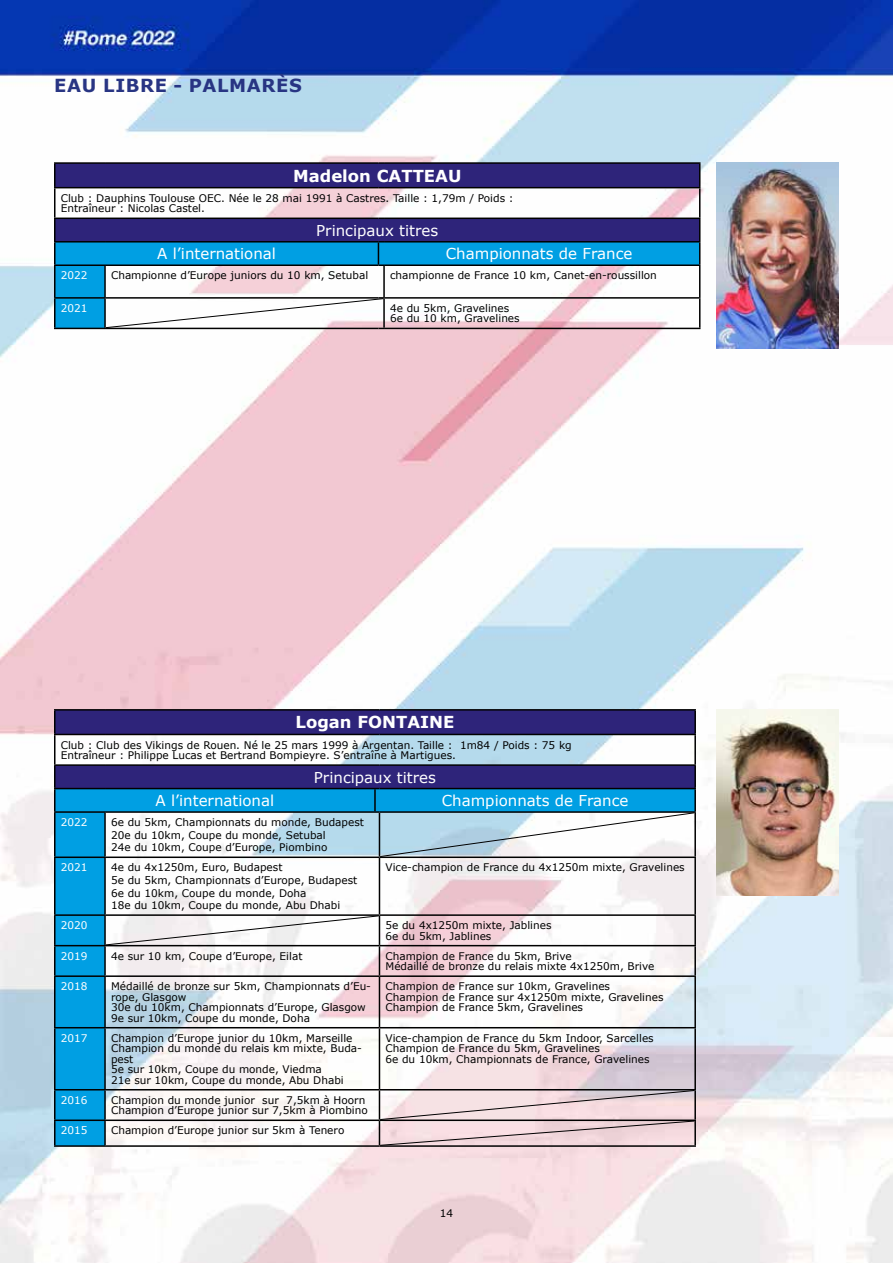
<style>
.page{position:relative;width:893px;height:1263px;background:#fff}
.page>*{position:absolute;margin:0;border:0;box-sizing:border-box;transform-origin:0 0}
.t1{font:700 18px "Verdana";letter-spacing:.035em;color:#283583}
.t2{font:700 16.5px "Verdana";color:#fff}
.t3{font:15px "Verdana";color:#fff}
.t4{font:10.5px/10.5px "Verdana";color:#000}
.t5{font:10.5px "Verdana";color:#fff}
</style>
<div class="page">
<img style="left:0;top:0;width:893px;height:1263px">
<svg style="left:56px;top:711px;width:638px;height:77px;fill:#2e247a"></svg>
<hr style="left:54px;top:709px;width:51px;height:2px;background:#000">
<hr style="left:54px;top:711px;width:2px;height:23px;background:#000">
<hr style="left:105px;top:709px;width:270px;height:2px;background:#000">
<hr style="left:379px;top:709px;width:317px;height:2px;background:#000">
<hr style="left:694px;top:711px;width:2px;height:23px;background:#000">
<hr style="left:54px;top:734px;width:51px;height:1px;background:#000">
<hr style="left:54px;top:735px;width:2px;height:29px;background:#000">
<hr style="left:105px;top:734px;width:270px;height:1px;background:#000">
<hr style="left:379px;top:734px;width:317px;height:1px;background:#000">
<hr style="left:694px;top:735px;width:2px;height:29px;background:#000">
<hr style="left:54px;top:764px;width:51px;height:2px;background:#000">
<hr style="left:54px;top:766px;width:2px;height:22px;background:#000">
<hr style="left:105px;top:764px;width:270px;height:2px;background:#000">
<hr style="left:379px;top:764px;width:317px;height:2px;background:#000">
<hr style="left:694px;top:766px;width:2px;height:22px;background:#000">
<hr style="left:54px;top:813px;width:2px;height:43px;background:#000">
<hr style="left:694px;top:813px;width:2px;height:43px;background:#000">
<hr style="left:54px;top:858px;width:2px;height:56px;background:#000">
<hr style="left:694px;top:858px;width:2px;height:56px;background:#000">
<hr style="left:54px;top:916px;width:2px;height:29px;background:#000">
<hr style="left:694px;top:916px;width:2px;height:29px;background:#000">
<hr style="left:54px;top:946px;width:2px;height:29px;background:#000">
<hr style="left:694px;top:946px;width:2px;height:29px;background:#000">
<hr style="left:54px;top:975px;width:51px;height:2px;background:#000">
<hr style="left:54px;top:977px;width:2px;height:50px;background:#000">
<hr style="left:379px;top:975px;width:317px;height:2px;background:#000">
<hr style="left:694px;top:977px;width:2px;height:50px;background:#000">
<hr style="left:54px;top:1027px;width:51px;height:1px;background:#000">
<hr style="left:54px;top:1028px;width:2px;height:61px;background:#000">
<hr style="left:379px;top:1027px;width:317px;height:1px;background:#000">
<hr style="left:694px;top:1028px;width:2px;height:61px;background:#000">
<hr style="left:54px;top:1089px;width:51px;height:1px;background:#000">
<hr style="left:54px;top:1090px;width:2px;height:29px;background:#000">
<hr style="left:379px;top:1089px;width:317px;height:1px;background:#000">
<hr style="left:694px;top:1090px;width:2px;height:29px;background:#000">
<hr style="left:54px;top:1119px;width:51px;height:2px;background:#000">
<hr style="left:54px;top:1121px;width:2px;height:24px;background:#000">
<hr style="left:379px;top:1119px;width:317px;height:2px;background:#000">
<hr style="left:694px;top:1121px;width:2px;height:24px;background:#000">
<hr style="left:54px;top:1145px;width:51px;height:2px;background:#000">
<hr style="left:379px;top:1145px;width:317px;height:2px;background:#000">
<hr style="left:54px;top:789px;width:2px;height:22px;background:#000">
<hr style="left:54px;top:788px;width:51px;height:1px;background:#000">
<hr style="left:379px;top:788px;width:317px;height:1px;background:#000">
<hr style="left:694px;top:789px;width:2px;height:22px;background:#000">
<hr style="left:54px;top:811px;width:51px;height:2px;background:#000">
<hr style="left:379px;top:811px;width:317px;height:2px;background:#000">
<hr style="left:54px;top:856px;width:51px;height:2px;background:#000">
<hr style="left:379px;top:856px;width:317px;height:2px;background:#000">
<hr style="left:54px;top:914px;width:51px;height:2px;background:#000">
<hr style="left:379px;top:914px;width:317px;height:2px;background:#000">
<hr style="left:54px;top:945px;width:51px;height:1px;background:#000">
<hr style="left:379px;top:945px;width:317px;height:1px;background:#000">
<svg style="left:55px;top:788px;width:640px;height:359px"></svg>
<img style="left:716px;top:709px;width:123px;height:186px">
<svg style="left:56px;top:164px;width:643px;height:54px"></svg>
<hr style="left:54px;top:162px;width:51px;height:2px;background:#000">
<hr style="left:54px;top:164px;width:2px;height:23px;background:#000">
<hr style="left:105px;top:162px;width:273px;height:2px;background:#000">
<svg style="left:378px;top:162px;width:6px;height:2px"></svg>
<hr style="left:384px;top:162px;width:316px;height:2px;background:#000">
<svg style="left:699px;top:164px;width:1px;height:23px"></svg>
<hr style="left:54px;top:187px;width:51px;height:1px;background:#000">
<hr style="left:54px;top:188px;width:2px;height:30px;background:#000">
<hr style="left:105px;top:187px;width:273px;height:1px;background:#000">
<hr style="left:384px;top:187px;width:316px;height:1px;background:#000">
<hr style="left:699px;top:188px;width:1px;height:30px;background:#000">
<hr style="left:54px;top:218px;width:51px;height:1px;background:#000">
<hr style="left:54px;top:219px;width:2px;height:22px;background:#000">
<hr style="left:54px;top:266px;width:2px;height:31px;background:#000">
<hr style="left:54px;top:299px;width:2px;height:29px;background:#000">
<hr style="left:54px;top:242px;width:2px;height:22px;background:#000">
<hr style="left:54px;top:241px;width:51px;height:1px;background:#000">
<hr style="left:54px;top:264px;width:51px;height:2px;background:#000">
<hr style="left:54px;top:297px;width:51px;height:2px;background:#000">
<hr style="left:54px;top:328px;width:51px;height:1px;background:#000">
<svg style="left:55px;top:218px;width:645px;height:111px"></svg>
<img style="left:716px;top:162px;width:123px;height:187px">
<h1 class="t1" style="left:54px;top:72px;width:249px">EAU LIBRE - PALMARÈS</h1>
<h2 class="t2" style="left:293px;top:164px;width:170px">Madelon CATTEAU</h2>
<p class="t4" style="left:61px;top:193px;width:454px">Club : Dauphins Toulouse OEC. Née le 28 mai 1991 à Castres. Taille : 1,79m / Poids :<br>Entraîneur : Nicolas Castel.</p>
<h3 class="t3" style="left:316px;top:220px;width:124px">Principaux titres</h3>
<h3 class="t3" style="left:157px;top:243px;width:120px">A l’international</h3>
<h3 class="t3" style="left:446px;top:243px;width:188px">Championnats de France</h3>
<p class="t5" style="left:61px;top:268px;width:28px">2022</p>
<p class="t4" style="left:111px;top:270px;width:259px">Championne d’Europe juniors du 10 km, Setubal</p>
<p class="t4" style="left:390px;top:270px;width:268px">championne de France 10 km, Canet-en-roussillon</p>
<p class="t5" style="left:61px;top:301px;width:28px">2021</p>
<p class="t4" style="left:390px;top:303px;width:131px">4e du 5km, Gravelines<br>6e du 10 km, Gravelines</p>
<h2 class="t2" style="left:296px;top:711px;width:160px">Logan FONTAINE</h2>
<p class="t4" style="left:61px;top:739px;width:512px">Club : Club des Vikings de Rouen. Né le 25 mars 1999 à Argentan. Taille : 1m84 / Poids : 75 kg<br>Entraîneur : Philippe Lucas et Bertrand Bompieyre. S’entraîne à Martigues.</p>
<h3 class="t3" style="left:314px;top:767px;width:124px">Principaux titres</h3>
<h3 class="t3" style="left:155px;top:790px;width:120px">A l’international</h3>
<h3 class="t3" style="left:442px;top:790px;width:188px">Championnats de France</h3>
<p class="t5" style="left:61px;top:815px;width:28px">2022</p>
<p class="t4" style="left:111px;top:816px;width:254px;line-height:12.6px">6e du 5km, Championnats du monde, Budapest<br>20e du 10km, Coupe du monde, Setubal<br>24e du 10km, Coupe d’Europe, Piombino</p>
<p class="t5" style="left:61px;top:860px;width:28px">2021</p>
<p class="t4" style="left:111px;top:861px;width:248px;line-height:12.6px">4e du 4x1250m, Euro, Budapest<br>5e du 5km, Championnats d’Europe, Budapest 6e du 10km, Coupe du monde, Doha<br>18e du 10km, Coupe du monde, Abu Dhabi</p>
<p class="t4" style="left:385px;top:862px;width:301px">Vice-champion de France du 4x1250m mixte, Gravelines</p>
<p class="t5" style="left:61px;top:918px;width:28px">2020</p>
<p class="t4" style="left:385px;top:920px;width:168px">5e du 4x1250m mixte, Jablines<br>6e du 5km, Jablines</p>
<p class="t5" style="left:61px;top:949px;width:28px">2019</p>
<p class="t4" style="left:111px;top:950px;width:193px">4e sur 10 km, Coupe d’Europe, Eilat</p>
<p class="t4" style="left:385px;top:950px;width:270px">Champion de France du 5km, Brive<br>Médaillé de bronze du relais mixte 4x1250m, Brive</p>
<p class="t5" style="left:61px;top:979px;width:28px">2018</p>
<p class="t4" style="left:111px;top:981px;width:261px">Médaillé de bronze sur 5km, Championnats d’Eu&shy;rope, Glasgow<br>30e du 10km, Championnats d’Europe, Glasgow 9e sur 10km, Coupe du monde, Doha</p>
<p class="t4" style="left:385px;top:981px;width:279px">Champion de France sur 10km, Gravelines<br>Champion de France sur 4x1250m mixte, Gravelines<br>Champion de France 5km, Gravelines</p>
<p class="t5" style="left:61px;top:1031px;width:28px">2017</p>
<p class="t4" style="left:111px;top:1032px;width:252px">Champion d’Europe junior du 10km, Marseille<br>Champion du monde du relais km mixte, Buda&shy;pest<br>5e sur 10km, Coupe du monde, Viedma<br>21e sur 10km, Coupe du monde, Abu Dhabi</p>
<p class="t4" style="left:385px;top:1032px;width:270px">Vice-champion de France du 5km Indoor, Sarcelles<br>Champion de France du 5km, Gravelines<br>6e du 10km, Championnats de France, Gravelines</p>
<p class="t5" style="left:61px;top:1093px;width:28px">2016</p>
<p class="t4" style="left:111px;top:1094px;width:258px">Champion du monde junior sur 7,5km à Hoorn<br>Champion d’Europe junior sur 7,5km à Piombino</p>
<p class="t5" style="left:61px;top:1123px;width:28px">2015</p>
<p class="t4" style="left:111px;top:1125px;width:235px">Champion d’Europe junior sur 5km à Tenero</p>
<p class="t4" style="left:446px;top:1208px;width:8px">6</p>
<p class="t4" style="left:440px;top:1208px;width:15px">14</p>
</div>
